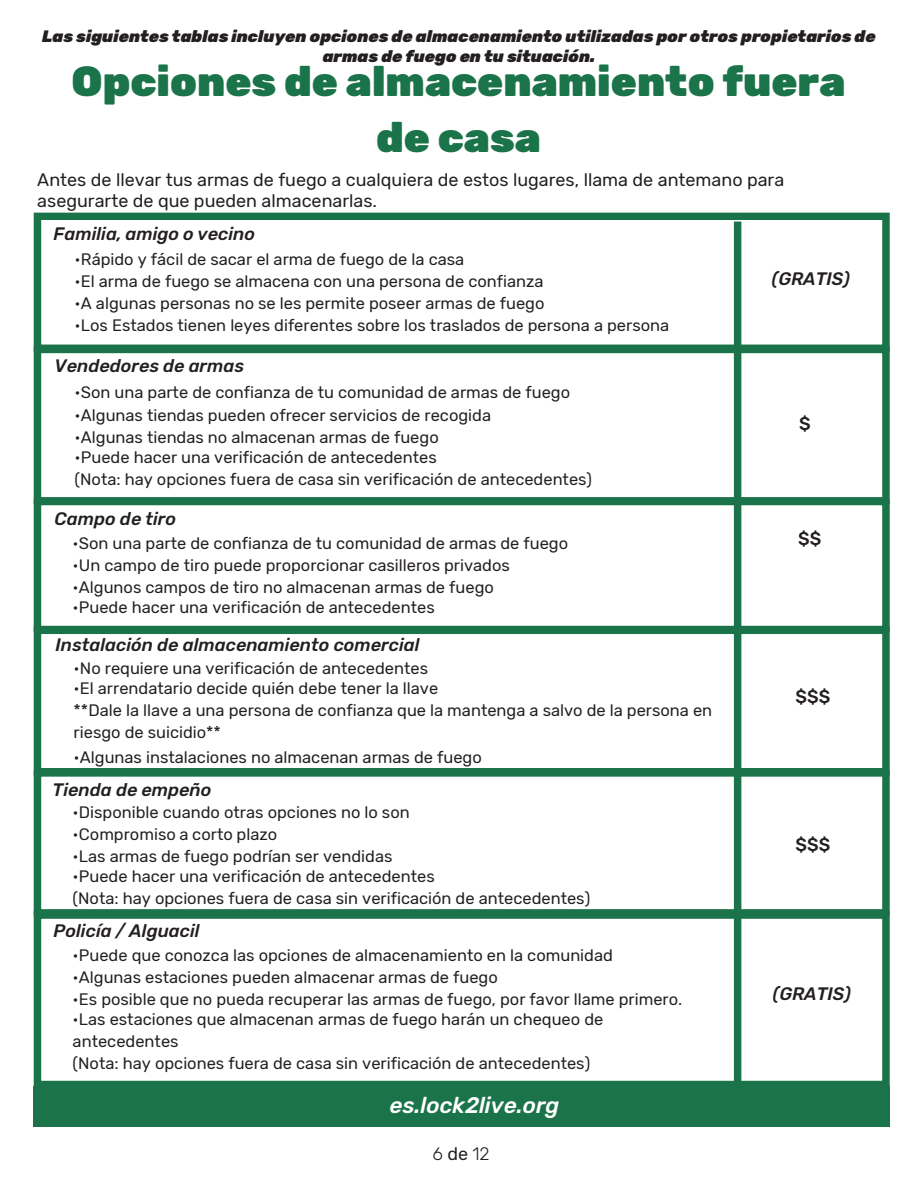
<style>
.page{position:relative;width:918px;height:1188px;background:#fff}
.page>*{position:absolute;margin:0;border:0;box-sizing:border-box;transform-origin:0 0}
.t1{font:900 42px/56.2px "Rubik";color:#1b7349;text-align:center}
.t2{font:italic 500 22.5px "Rubik";color:#fff}
.t3{font:italic 500 18px "Rubik";color:#231f20}
.t4{font:18px/21.6px "Rubik";color:#231f20}
.t5{font:500 18px "Rubik";color:#231f20}
.t6{font:300 18px "Rubik";color:#231f20}
.t7{font:16.5px/22.2px "Rubik";color:#231f20}
.t8{font:italic 900 16.5px/19.8px "Rubik";color:#231f20;text-align:center}
.s1{font-weight:300}
.s2{font-weight:400}
</style>
<div class="page">
<div style="left:34px;top:346px;width:856px;height:158px;border:7px solid #1b7349"></div>
<div style="left:34px;top:626px;width:856px;height:150px;border:8px solid #1b7349"></div>
<div style="left:34px;top:911px;width:856px;height:178px;border:8px solid #1b7349"></div>
<div style="left:34px;top:213px;width:856px;height:139px;border:7px solid #1b7349"></div>
<div style="left:34px;top:499px;width:855px;height:133px;border:7px solid #1b7349"></div>
<div style="left:34px;top:770px;width:855px;height:146px;border:7px solid #1b7349"></div>
<div style="left:734px;top:222px;width:7px;height:863px;background:#1b7349"></div>
<div style="left:34px;top:1086px;width:856px;height:40px;background:#1b7349"></div>
<p class="t8" style="left:42px;top:27px;width:835px">Las siguientes tablas incluyen opciones de almacenamiento utilizadas por otros propietarios de armas de fuego en tu situación.</p>
<p class="t1" style="left:72px;top:54px;width:775px">Opciones de almacenamiento fuera de casa</p>
<p class="t4" style="left:37px;top:169px;width:749px">Antes de llevar tus armas de fuego a cualquiera de estos lugares, llama de antemano para asegurarte de que pueden almacenarlas.</p>
<p class="t3" style="left:54px;top:224px;width:203px">Familia, amigo o vecino</p>
<p class="t7" style="left:75px;top:248px;width:391px"><span class="s1">•</span>Rápido y fácil de sacar el arma de fuego de la casa</p>
<p class="t7" style="left:75px;top:271px;width:471px"><span class="s1">•</span>El arma de fuego se almacena con una persona de confianza</p>
<p class="t7" style="left:75px;top:293px;width:471px"><span class="s1">•</span>A algunas personas no se les permite poseer armas de fuego</p>
<p class="t7" style="left:75px;top:315px;width:596px"><span class="s1">•</span>Los Estados tienen leyes diferentes sobre los traslados de persona a persona</p>
<p class="t3" style="left:55px;top:355px;width:191px">Vendedores de armas</p>
<p class="t7" style="left:75px;top:382px;width:497px"><span class="s1">•</span>Son una parte de confianza de tu comunidad de armas de fuego</p>
<p class="t7" style="left:75px;top:404px;width:418px"><span class="s1">•</span>Algunas tiendas pueden ofrecer servicios de recogida</p>
<p class="t7" style="left:75px;top:426px;width:366px"><span class="s1">•</span>Algunas tiendas no almacenan armas de fuego</p>
<p class="t7" style="left:75px;top:446px;width:519px"><span class="s1">•</span>Puede hacer una verificación de antecedentes<br>(Nota: hay opciones fuera de casa sin verificación de antecedentes)</p>
<p class="t3" style="left:55px;top:508px;width:123px">Campo de tiro</p>
<p class="t7" style="left:73px;top:532px;width:497px"><span class="s1">•</span>Son una parte de confianza de tu comunidad de armas de fuego</p>
<p class="t7" style="left:73px;top:554px;width:439px"><span class="s1">•</span>Un campo de tiro puede proporcionar casilleros privados</p>
<p class="t7" style="left:73px;top:577px;width:423px"><span class="s1">•</span>Algunos campos de tiro no almacenan armas de fuego</p>
<p class="t7" style="left:73px;top:596px;width:364px"><span class="s1">•</span>Puede hacer una verificación de antecedentes</p>
<p class="t3" style="left:56px;top:635px;width:365px">Instalación de almacenamiento comercial</p>
<p class="t7" style="left:74px;top:658px;width:356px"><span class="s1">•</span>No requiere una verificación de antecedentes</p>
<p class="t7" style="left:74px;top:678px;width:640px"><span class="s1">•</span>El arrendatario decide quién debe tener la llave<br>**Dale la llave a una persona de confianza que la mantenga a salvo de la persona en riesgo de suicidio**</p>
<p class="t7" style="left:74px;top:747px;width:410px"><span class="s1">•</span>Algunas instalaciones no almacenan armas de fuego</p>
<p class="t3" style="left:53px;top:779px;width:160px">Tienda de empeño</p>
<p class="t7" style="left:73px;top:801px;width:339px"><span class="s1">•</span>Disponible cuando otras opciones no lo son</p>
<p class="t7" style="left:73px;top:823px;width:206px"><span class="s1">•</span>Compromiso a corto plazo</p>
<p class="t7" style="left:73px;top:846px;width:321px"><span class="s1">•</span>Las armas de fuego podrían ser vendidas</p>
<p class="t7" style="left:73px;top:865px;width:519px"><span class="s1">•</span>Puede hacer una verificación de antecedentes<br>(Nota: hay opciones fuera de casa sin verificación de antecedentes)</p>
<p class="t3" style="left:54px;top:920px;width:148px">Policía / Alguacil</p>
<p class="t7" style="left:73px;top:945px;width:542px"><span class="s1">•</span>Puede que conozca las opciones de almacenamiento en la comunidad</p>
<p class="t7" style="left:73px;top:967px;width:427px"><span class="s1">•</span>Algunas estaciones pueden almacenar armas de fuego</p>
<p class="t7" style="left:73px;top:989px;width:611px"><span class="s1">•</span>Es posible que no pueda recuperar las armas de fuego, por favor llame primero.</p>
<p class="t7" style="left:73px;top:1009px;width:532px"><span class="s1">•</span>Las estaciones que almacenan armas de fuego harán un chequeo de antecedentes<br>(Nota: hay opciones fuera de casa sin verificación de antecedentes)</p>
<p class="t3" style="left:772px;top:268px;width:80px">(GRATIS)</p>
<p class="t5" style="left:799px;top:414px;width:13px">$</p>
<p class="t5" style="left:798px;top:528px;width:25px">$$</p>
<p class="t5" style="left:796px;top:686px;width:36px">$$$</p>
<p class="t5" style="left:796px;top:835px;width:36px">$$$</p>
<p class="t3" style="left:773px;top:984px;width:80px">(GRATIS)</p>
<p class="t2" style="left:390px;top:1092px;width:171px">es.lock2live.org</p>
<p class="t6" style="left:433px;top:1144px;width:59px">6 <span class="s2">de</span> 12</p>
</div>
